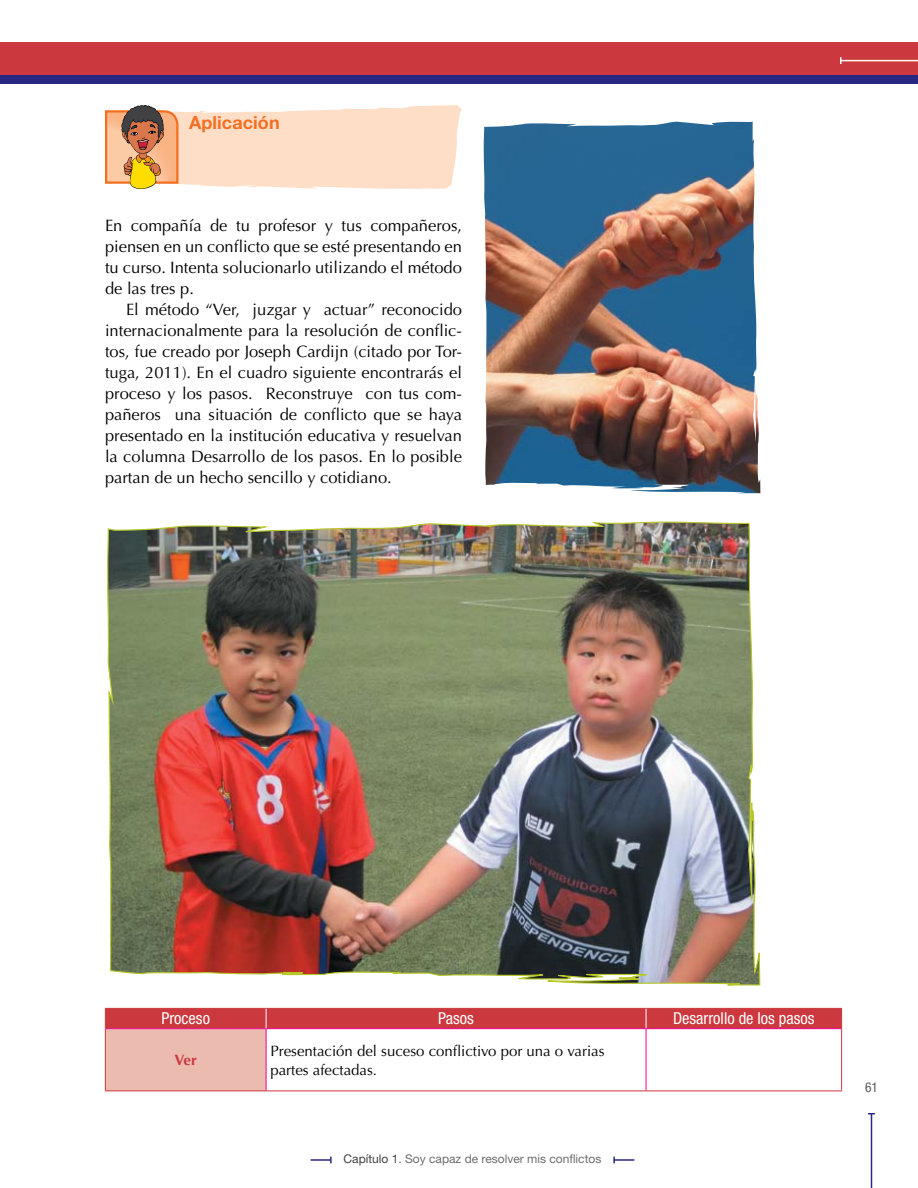
<style>
.page{position:relative;width:918px;height:1188px;background:#fff}
.page>*{position:absolute;margin:0;border:0;box-sizing:border-box;transform-origin:0 0}
.t1{font:700 18px "Helvetica Neue LT Std";letter-spacing:.005em;color:#f36f21}
.t2{font:16.5px/21px "Optima LT Std";color:#000;text-align:justify}
.t3{font:condensed 16.5px "Helvetica Neue LT Std";color:#fff}
.t4{font:15px/19.5px "Optima LT Std";color:#000}
.t5{font:700 15px "Optima LT Std";color:#cb383e}
.t6{font:condensed 13.5px "Helvetica Neue LT Std";color:#58595b}
.t7{font:12px "Helvetica Neue LT Std";color:#6d6e71}
.s1{color:#414042}
</style>
<div class="page">
<hr style="left:871px;top:1114px;width:1px;height:74px;background:#282781">
<img style="left:484px;top:122px;width:275px;height:307px">
<img style="left:107px;top:429px;width:654px;height:557px">
<svg style="left:105px;top:105px;width:357px;height:84px;background:#f5d2b6"></svg>
<div style="left:105px;top:1029px;width:161px;height:62px;background:#ebbbb0"></div>
<hr style="left:266px;top:1029px;width:1px;height:62px;background:#ec008c">
<hr style="left:646px;top:1029px;width:1px;height:62px;background:#ec008c">
<hr style="left:105px;top:1029px;width:1px;height:62px;background:#cb383e">
<hr style="left:841px;top:1029px;width:1px;height:62px;background:#cb383e">
<hr style="left:105px;top:1091px;width:161px;height:1px;background:#cb383e">
<hr style="left:266px;top:1091px;width:380px;height:1px;background:#cb383e">
<hr style="left:646px;top:1091px;width:196px;height:1px;background:#cb383e">
<div style="left:105px;top:1008px;width:737px;height:21px;background:#cb383e"></div>
<div style="left:0;top:72px;width:918px;height:12px;background:#282781"></div>
<div style="left:0;top:42px;width:918px;height:33px;background:#cb383e"></div>
<hr style="left:841px;top:60px;width:77px;height:1px;background:#fff">
<svg style="left:840px;top:57px;width:2px;height:7px"></svg>
<hr style="left:311px;top:1159px;width:20px;height:2px;background:#282781">
<hr style="left:614px;top:1159px;width:20px;height:2px;background:#282781">
<p class="t1" style="left:189px;top:112px;width:92px">Aplicación</p>
<p class="t2" style="left:105px;top:215px;width:359px">En compañía de tu profesor y tus compañeros, piensen en un conflicto que se esté presentando en tu curso. Intenta solucionarlo utilizando el método de las tres p.</p>
<p class="t2" style="left:105px;top:299px;width:359px;text-indent:21px">El método “Ver, juzgar y actuar” reconocido internacionalmente para la resolución de conflic&shy;tos, fue creado por Joseph Cardijn (citado por Tor&shy;tuga, 2011). En el cuadro siguiente encontrarás el proceso y los pasos. Reconstruye con tus com&shy;pañeros una situación de conflicto que se haya presentado en la institución educativa y resuelvan la columna Desarrollo de los pasos. En lo posible partan de un hecho sencillo y cotidiano.</p>
<p class="t3" style="left:161px;top:1009px;width:50px">Proceso</p>
<p class="t3" style="left:438px;top:1009px;width:37px">Pasos</p>
<p class="t3" style="left:673px;top:1009px;width:143px">Desarrollo de los pasos</p>
<p class="t5" style="left:175px;top:1051px;width:24px">Ver</p>
<p class="t4" style="left:270px;top:1041px;width:336px">Presentación del suceso conflictivo por una o varias partes afectadas.</p>
<p class="t7" style="left:344px;top:1152px;width:259px"><span class="s1">Capítulo 1</span>. Soy capaz de resolver mis conflictos</p>
<p class="t6" style="left:865px;top:1079px;width:14px">61</p>
</div>
